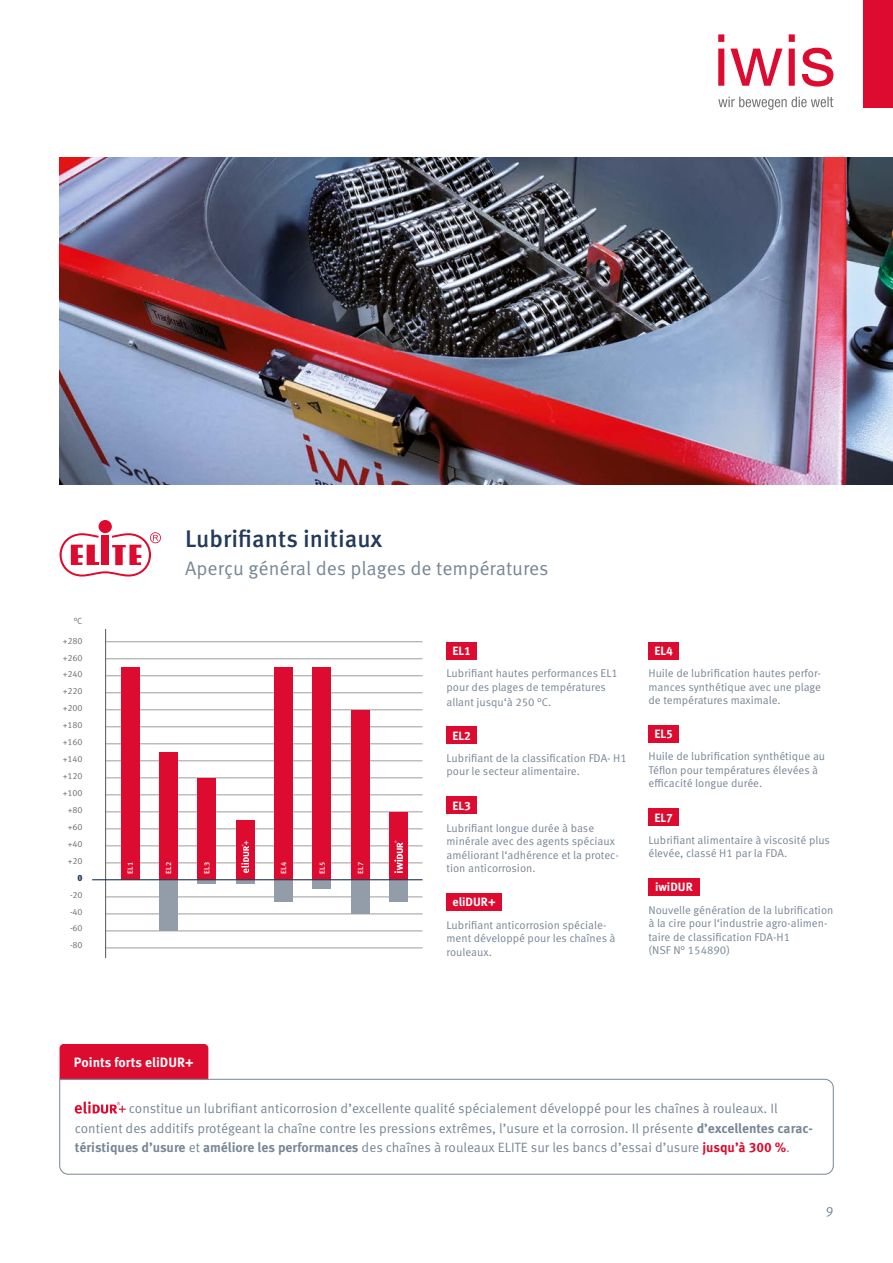
<style>
.page{position:relative;width:893px;height:1263px;background:#fff}
.page>*{position:absolute;margin:0;border:0;box-sizing:border-box;transform-origin:0 0}
.t1{font:500 24px "Meta OT";color:#233a5b}
.t2{font:19.5px "Meta OT";color:#788696}
.t3{font:13.5px/19.5px "Meta OT";color:#788696}
.t4{font:700 13.5px "Meta OT";color:#fff}
.t5{font:700 12px "Meta OT";color:#fff}
.t6{font:11.25px/13.5px "Meta OT";color:#788696}
.t7{font:9px/17px "Meta OT";letter-spacing:-.015em;color:#706f6f;text-align:center}
.t8{font:900 9px "Meta OT";color:#233a5b}
.t9{font:500 7.35px "Meta OT";color:#fff}
.s1{font-weight:700}
.s2{font-weight:700;color:#dd0b2f}
</style>
<div class="page">
<div style="left:863px;top:0;width:30px;height:108px;background:#dd0b2f"></div>
<svg style="left:718px;top:97px;width:115px;height:13px"></svg>
<svg style="left:718px;top:34px;width:115px;height:53px"></svg>
<div style="left:446px;top:642px;width:31px;height:17px;background:#dd0b2f"></div>
<div style="left:446px;top:726px;width:31px;height:18px;background:#dd0b2f"></div>
<div style="left:446px;top:796px;width:31px;height:18px;background:#dd0b2f"></div>
<div style="left:446px;top:893px;width:56px;height:18px;background:#dd0b2f"></div>
<div style="left:648px;top:642px;width:31px;height:17px;background:#dd0b2f"></div>
<div style="left:648px;top:725px;width:31px;height:18px;background:#dd0b2f"></div>
<div style="left:648px;top:808px;width:31px;height:18px;background:#dd0b2f"></div>
<div style="left:648px;top:878px;width:51px;height:18px;background:#dd0b2f"></div>
<img style="left:60px;top:157px;width:833px;height:328px">
<div style="left:99px;top:520px;width:13px;height:13px;background:#dd0b2f;border-radius:50%"></div>
<svg style="left:60px;top:532px;width:101px;height:44px"></svg>
<div style="left:60px;top:1044px;width:148px;height:35px;background:#dd0b2f"></div>
<svg style="left:59px;top:1079px;width:775px;height:95px"></svg>
<hr style="left:106px;top:931px;width:317px;height:1px;background:#9d9d9c">
<hr style="left:106px;top:948px;width:317px;height:1px;background:#9d9d9c">
<hr style="left:106px;top:897px;width:317px;height:1px;background:#9d9d9c">
<hr style="left:106px;top:914px;width:317px;height:1px;background:#9d9d9c">
<hr style="left:106px;top:641px;width:317px;height:1px;background:#9d9d9c">
<hr style="left:106px;top:658px;width:317px;height:1px;background:#9d9d9c">
<hr style="left:106px;top:675px;width:317px;height:1px;background:#9d9d9c">
<hr style="left:106px;top:692px;width:317px;height:1px;background:#9d9d9c">
<hr style="left:106px;top:709px;width:317px;height:1px;background:#9d9d9c">
<hr style="left:106px;top:726px;width:317px;height:1px;background:#9d9d9c">
<hr style="left:106px;top:743px;width:317px;height:1px;background:#9d9d9c">
<hr style="left:106px;top:760px;width:317px;height:1px;background:#9d9d9c">
<hr style="left:106px;top:777px;width:317px;height:1px;background:#9d9d9c">
<hr style="left:106px;top:794px;width:317px;height:1px;background:#9d9d9c">
<hr style="left:106px;top:811px;width:317px;height:1px;background:#9d9d9c">
<hr style="left:106px;top:829px;width:317px;height:1px;background:#9d9d9c">
<hr style="left:106px;top:846px;width:317px;height:1px;background:#9d9d9c">
<hr style="left:106px;top:863px;width:317px;height:1px;background:#9d9d9c">
<hr style="left:105px;top:629px;width:1px;height:329px;background:#575756">
<div style="left:121px;top:667px;width:18px;height:212px;background:#dd0b2f"></div>
<svg style="left:198px;top:880px;width:18px;height:4px"></svg>
<div style="left:198px;top:778px;width:18px;height:101px;background:#dd0b2f"></div>
<div style="left:313px;top:880px;width:18px;height:8px;background:#939daa"></div>
<div style="left:313px;top:667px;width:18px;height:212px;background:#dd0b2f"></div>
<div style="left:159px;top:880px;width:19px;height:51px;background:#939daa"></div>
<div style="left:159px;top:752px;width:19px;height:127px;background:#dd0b2f"></div>
<div style="left:351px;top:880px;width:18px;height:34px;background:#939daa"></div>
<div style="left:351px;top:710px;width:18px;height:169px;background:#dd0b2f"></div>
<svg style="left:236px;top:880px;width:18px;height:4px"></svg>
<div style="left:236px;top:820px;width:18px;height:59px;background:#dd0b2f"></div>
<svg style="left:241px;top:841px;width:8px;height:32px"></svg>
<div style="left:389px;top:880px;width:19px;height:22px;background:#939daa"></div>
<div style="left:389px;top:812px;width:19px;height:67px;background:#dd0b2f"></div>
<svg style="left:394px;top:841px;width:9px;height:32px"></svg>
<div style="left:274px;top:667px;width:19px;height:212px;background:#dd0b2f"></div>
<div style="left:274px;top:880px;width:19px;height:22px;background:#939daa"></div>
<hr style="left:92px;top:879px;width:331px;height:1px;background:#233a5b">
<p class="t7" style="left:74px;top:613px;width:10px">°C</p>
<p class="t7" style="left:63px;top:632px;width:21px">+280 +260 +240 +220 +200 +180 +160 +140 +120 +100 +80 +60 +40 +20</p>
<p class="t8" style="left:78px;top:872px;width:7px">0</p>
<p class="t7" style="left:70px;top:886px;width:14px;text-align:justify">-20 -40 -60 -80</p>
<h1 class="t1" style="left:185px;top:524px;width:199px">Lubrifiants initiaux</h1>
<h2 class="t2" style="left:185px;top:557px;width:365px">Aperçu général des plages de températures</h2>
<p class="t9" style="left:126px;top:873px;width:13px;rotate:-90deg">EL1</p>
<p class="t9" style="left:164px;top:873px;width:13px;rotate:-90deg">EL2</p>
<p class="t9" style="left:202px;top:873px;width:13px;rotate:-90deg">EL3</p>
<p class="t9" style="left:279px;top:873px;width:13px;rotate:-90deg">EL4</p>
<p class="t9" style="left:318px;top:873px;width:13px;rotate:-90deg">EL5</p>
<p class="t9" style="left:356px;top:873px;width:13px;rotate:-90deg">EL7</p>
<p class="t5" style="left:452px;top:643px;width:20px">EL1</p>
<p class="t6" style="left:446px;top:667px;width:173px">Lubrifiant hautes performances EL1 pour des plages de températures</p>
<p class="t6" style="left:446px;top:695px;width:107px">allant jusqu‘à 250 °C.</p>
<p class="t5" style="left:452px;top:728px;width:20px">EL2</p>
<p class="t6" style="left:446px;top:751px;width:182px">Lubrifiant de la classification FDA- H1 pour le secteur alimentaire.</p>
<p class="t5" style="left:452px;top:798px;width:20px">EL3</p>
<p class="t6" style="left:446px;top:821px;width:174px">Lubrifiant longue durée à base minérale avec des agents spéciaux améliorant l‘adhérence et la protec&shy;tion anticorrosion.</p>
<p class="t5" style="left:453px;top:894px;width:45px">eliDUR+</p>
<p class="t6" style="left:446px;top:918px;width:171px">Lubrifiant anticorrosion spéciale&shy;ment développé pour les chaînes à rouleaux.</p>
<p class="t5" style="left:654px;top:643px;width:20px">EL4</p>
<p class="t6" style="left:648px;top:667px;width:174px;text-align:justify">Huile de lubrification hautes perfor&shy;mances synthétique avec une plage de températures maximale.</p>
<p class="t5" style="left:654px;top:726px;width:20px">EL5</p>
<p class="t6" style="left:648px;top:750px;width:178px">Huile de lubrification synthétique au<br>Téflon pour températures élevées à efficacité longue durée.</p>
<p class="t5" style="left:654px;top:810px;width:20px">EL7</p>
<p class="t6" style="left:648px;top:833px;width:183px">Lubrifiant alimentaire à viscosité plus élevée, classé H1 par la FDA.</p>
<p class="t5" style="left:655px;top:879px;width:39px">iwiDUR</p>
<p class="t6" style="left:648px;top:903px;width:186px">Nouvelle génération de la lubrification à la cire pour l‘industrie agro-alimen&shy;taire de classification FDA-H1<br>(NSF N° 154890)</p>
<p class="t4" style="left:74px;top:1053px;width:121px">Points forts eliDUR+</p>
<p class="t3" style="left:75px;top:1099px;width:740px;text-indent:54px">constitue un lubrifiant anticorrosion d’excellente qualité spécialement développé pour les chaînes à rouleaux. Il contient des additifs protégeant la chaîne contre les pressions extrêmes, l’usure et la corrosion. Il présente <span class="s1">d’excellentes carac&shy;téristiques d’usure</span> et <span class="s1">améliore les performances</span> des chaînes à rouleaux ELITE sur les bancs d’essai d’usure <span class="s2">jusqu’à 300 %</span>.</p>
<p class="t3" style="left:826px;top:1202px;width:9px">9</p>
</div>
